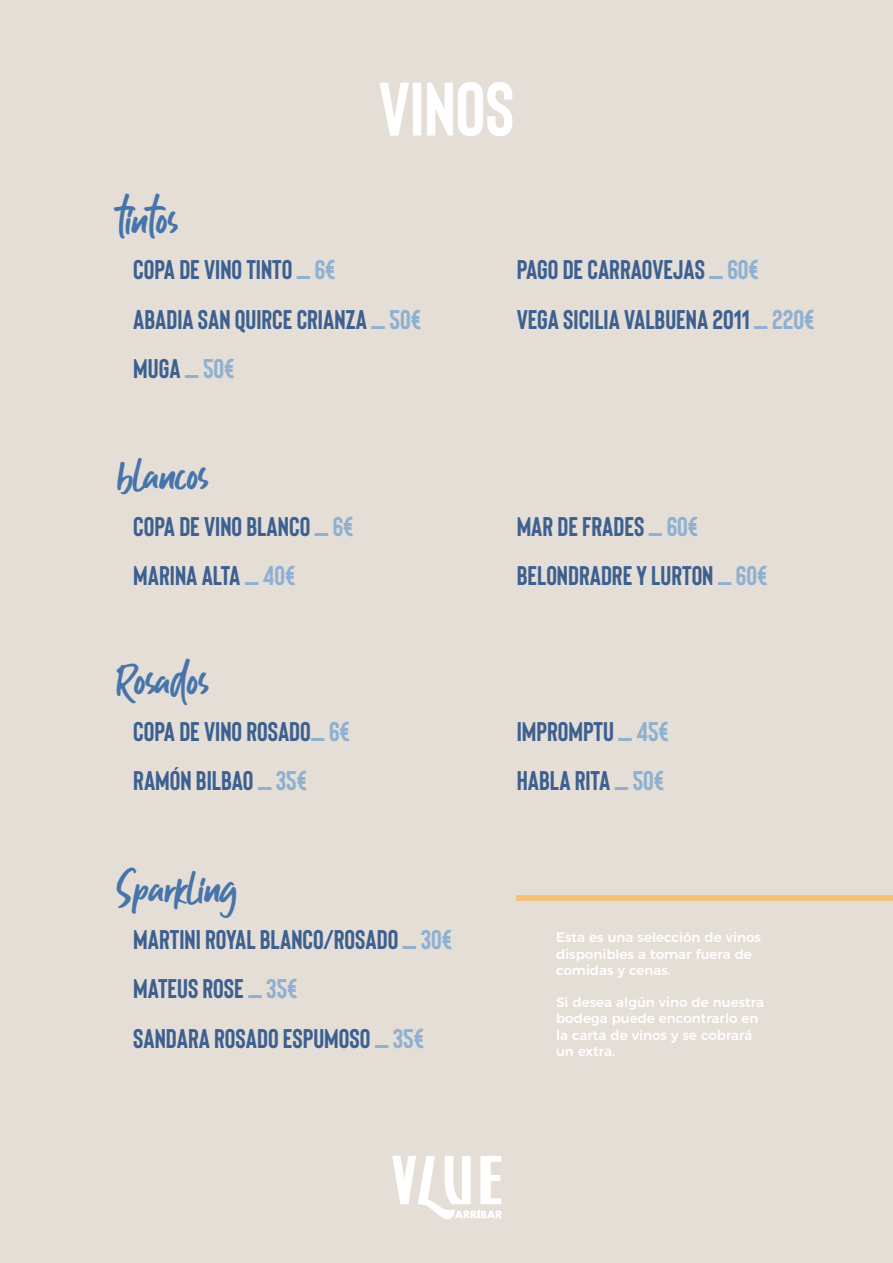
<style>
.page{position:relative;width:893px;height:1263px;background:#e4ded7}
.page>*{position:absolute;margin:0;border:0;box-sizing:border-box;transform-origin:0 0}
.t1{font:700 75.6px "Bison";color:#fff}
.t2{font:42px "Guthen Bloots Basic";color:#4674ab}
.t3{font:700 27px/49.5px "Bison";color:#3d6090}
.t4{font:500 13.5px/16.2px "Montserrat";color:#fff}
.s1{color:#8fb0d1}
</style>
<div class="page">
<svg style="left:392px;top:1156px;width:110px;height:63px"></svg>
<div style="left:517px;top:895px;width:376px;height:6px;background:#f4c279"></div>
<h2 class="t2" style="left:117px;top:193px;width:62px">tintos</h2>
<h1 class="t1" style="left:379px;top:68px;width:137px">VINOS</h1>
<p class="t3" style="left:133px;top:245px;width:290px">COPA DE VINO TINTO <span class="s1">_ 6€<br></span>ABADIA SAN QUIRCE CRIANZA <span class="s1">_ 50€<br></span>MUGA <span class="s1">_ 50€</span></p>
<p class="t3" style="left:517px;top:245px;width:300px">PAGO DE CARRAOVEJAS <span class="s1">_ 60€<br></span>VEGA SICILIA VALBUENA 2011 <span class="s1">_ 220€</span></p>
<h2 class="t2" style="left:117px;top:449px;width:93px">blancos</h2>
<p class="t3" style="left:133px;top:502px;width:222px">COPA DE VINO BLANCO <span class="s1">_ 6€<br></span>MARINA ALTA <span class="s1">_ 40€</span></p>
<p class="t3" style="left:517px;top:502px;width:253px">MAR DE FRADES <span class="s1">_ 60€<br></span>BELONDRADRE Y LURTON <span class="s1">_ 60€</span></p>
<h2 class="t2" style="left:117px;top:654px;width:93px">Rosados</h2>
<p class="t3" style="left:133px;top:706px;width:218px">COPA DE VINO ROSADO<span class="s1">_ 6€<br></span>RAMÓN BILBAO <span class="s1">_ 35€</span></p>
<p class="t3" style="left:517px;top:706px;width:154px">IMPROMPTU <span class="s1">_ 45€<br></span>HABLA RITA <span class="s1">_ 50€</span></p>
<h2 class="t2" style="left:117px;top:862px;width:121px">Sparkling</h2>
<p class="t3" style="left:133px;top:914px;width:321px">MARTINI ROYAL BLANCO/ROSADO <span class="s1">_ 30€<br></span>MATEUS ROSE <span class="s1">_ 35€<br></span>SANDARA ROSADO ESPUMOSO <span class="s1">_ 35€</span></p>
<p class="t4" style="left:556px;top:928px;width:206px">Esta es una selección de vinos disponibles a tomar fuera de comidas y cenas.</p>
<p class="t4" style="left:556px;top:993px;width:209px">Si desea algún vino de nuestra bodega puede encontrarlo en la carta de vinos y se cobrará un extra.</p>
</div>
